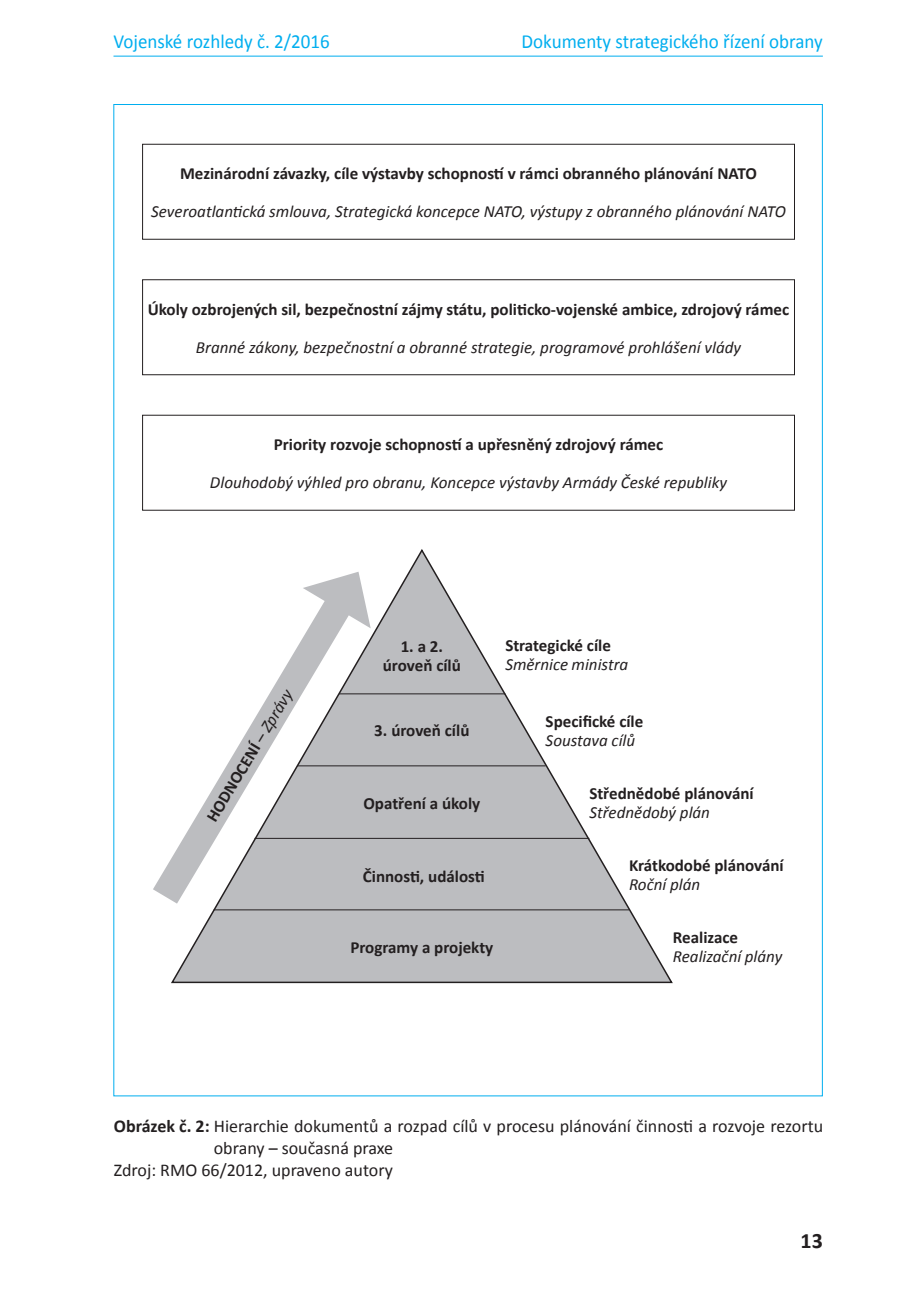
<style>
.page{position:relative;width:908px;height:1304px;background:#fff}
.page>*{position:absolute;margin:0;border:0;box-sizing:border-box;transform-origin:0 0}
.t1{font:700 22px "Calibri";color:#231f20}
.t2{font:20px "Calibri";color:#00aeef;scale:.95 1}
.popisek_před{font:18px/22px "Calibri";color:#231f20}
.popisek{font:18px "Calibri";color:#231f20}
.graf_text_doleva{font:700 17px "Calibri";color:#231f20}
.graf_text_doleva-2{font:italic 17px "Calibri";color:#231f20}
.s1{font-weight:400}
.s2{font-weight:400;font-style:italic}
.s3{font-weight:700}
</style>
<div class="page">
<hr style="left:113px;top:56px;width:709px;height:1px;background:#00aeef">
<div style="left:142px;top:144px;width:652px;height:96px;border:1px solid #231f20"></div>
<div style="left:142px;top:279px;width:652px;height:96px;border:1px solid #231f20"></div>
<div style="left:142px;top:415px;width:652px;height:96px;border:1px solid #231f20"></div>
<svg style="left:171px;top:549px;width:502px;height:435px"></svg>
<hr style="left:339px;top:693px;width:166px;height:1px;background:#231f20">
<hr style="left:297px;top:765px;width:248px;height:1px;background:#231f20">
<hr style="left:254px;top:838px;width:335px;height:1px;background:#231f20">
<hr style="left:213px;top:909px;width:415px;height:1px;background:#231f20">
<svg style="left:153px;top:556px;width:230px;height:379px"></svg>
<svg style="left:302px;top:572px;width:68px;height:56px"></svg>
<p class="t2" style="left:113px;top:29px;width:229px">Vojenské rozhledy č. 2/2016</p>
<p class="t2" style="left:521px;top:29px;width:318px">Dokumenty strategického řízení obrany</p>
<p class="graf_text_doleva" style="left:180px;top:163px;width:578px">Mezinárodní závazky, cíle výstavby schopností v rámci obranného plánování NATO</p>
<p class="graf_text_doleva-2" style="left:151px;top:200px;width:635px">Severoatlantická smlouva, Strategická koncepce NATO, výstupy z obranného plánování NATO</p>
<p class="graf_text_doleva" style="left:148px;top:298px;width:642px">Úkoly ozbrojených sil, bezpečnostní zájmy státu, politicko-vojenské ambice, zdrojový rámec</p>
<p class="graf_text_doleva-2" style="left:196px;top:335px;width:546px">Branné zákony, bezpečnostní a obranné strategie, programové prohlášení vlády</p>
<p class="graf_text_doleva" style="left:273px;top:434px;width:391px">Priority rozvoje schopností a upřesněný zdrojový rámec</p>
<p class="graf_text_doleva-2" style="left:210px;top:471px;width:518px">Dlouhodobý výhled pro obranu, Koncepce výstavby Armády České republiky</p>
<p class="graf_text_doleva" style="left:201px;top:815px;width:153px;rotate:-59deg">HODNOCENÍ <span class="s1">–</span> <span class="s2">Zprávy</span></p>
<p class="graf_text_doleva" style="left:400px;top:635px;width:44px">1. a 2.</p>
<p class="graf_text_doleva" style="left:382px;top:654px;width:80px">úroveň cílů</p>
<p class="graf_text_doleva" style="left:505px;top:635px;width:107px">Strategické cíle</p>
<p class="graf_text_doleva-2" style="left:505px;top:653px;width:124px">Směrnice ministra</p>
<p class="graf_text_doleva" style="left:374px;top:720px;width:97px">3. úroveň cílů</p>
<p class="graf_text_doleva" style="left:363px;top:793px;width:118px">Opatření a úkoly</p>
<p class="graf_text_doleva" style="left:362px;top:865px;width:123px">Činnosti, události</p>
<p class="graf_text_doleva" style="left:350px;top:937px;width:144px">Programy a projekty</p>
<p class="graf_text_doleva" style="left:545px;top:710px;width:99px">Specifické cíle</p>
<p class="graf_text_doleva-2" style="left:545px;top:728px;width:91px">Soustava cílů</p>
<p class="graf_text_doleva" style="left:589px;top:782px;width:166px">Střednědobé plánování</p>
<p class="graf_text_doleva-2" style="left:589px;top:801px;width:122px">Střednědobý plán</p>
<p class="graf_text_doleva" style="left:628px;top:854px;width:156px">Krátkodobé plánování</p>
<p class="graf_text_doleva-2" style="left:628px;top:873px;width:73px">Roční plán</p>
<p class="graf_text_doleva" style="left:672px;top:926px;width:67px">Realizace</p>
<p class="graf_text_doleva-2" style="left:672px;top:944px;width:111px">Realizační plány</p>
<p class="popisek_před" style="left:214px;top:1115px;width:610px;text-indent:-100px"><span class="s3">Obrázek č. 2:</span> Hierarchie dokumentů a rozpad cílů v procesu plánování činnosti a rozvoje rezortu obrany – současná praxe</p>
<p class="popisek" style="left:114px;top:1159px;width:280px">Zdroj: RMO 66/2012, upraveno autory</p>
<p class="t1" style="left:800px;top:1227px;width:24px">13</p>
</div>
